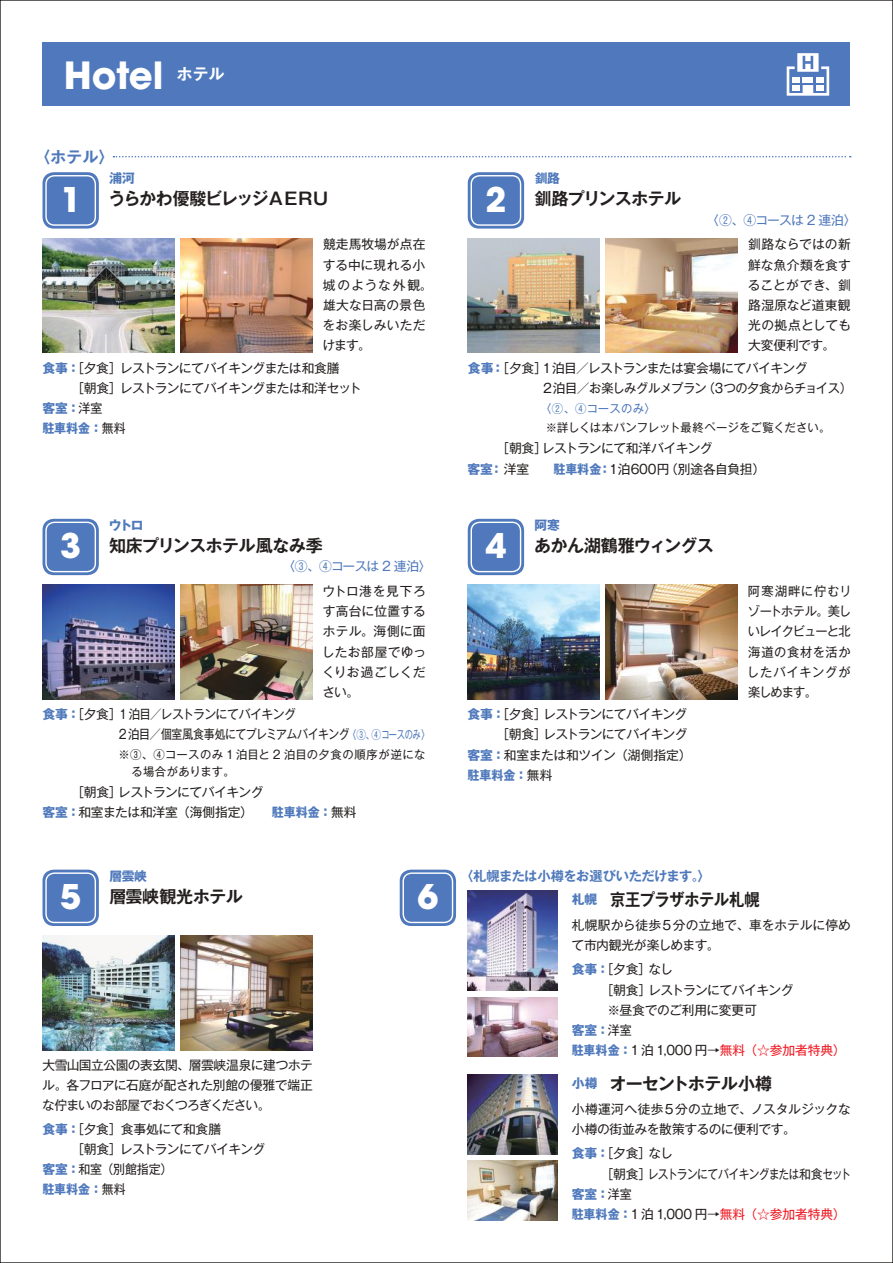
<style>
.page{position:relative;width:893px;height:1263px;background:#fff}
.page>*{position:absolute;margin:0;border:0;box-sizing:border-box;transform-origin:0 0}
.t1{font:700 37.2px "ITC Avant Garde Std";color:#fff}
.t2{font:700 33.75px "ITC Avant Garde Std";color:#fff}
.t3{font:700 16.95px "Gothic MB101 Pro De";letter-spacing:-.035em;color:#241f1f}
.t4{font:700 16.95px "Gothic MB101 Pro De";letter-spacing:-.08em;color:#241f1f}
.t5{font:700 16.95px "Gothic MB101 Pro De";letter-spacing:-.055em;color:#241f1f}
.t6{font:700 16.95px "Gothic MB101 Pro De";letter-spacing:-.035em;color:#241f1f;scale:.9 1}
.t7{font:700 15.9px "Gothic MB101 Pro De";color:#4f79bc}
.t8{font:700 15.9px "Gothic MB101 Pro De";color:#fff}
.t9{font:700 13.35px "Gothic MB101 Pro De";letter-spacing:-.04em;color:#4f79bc}
.t10{font:12.75px/20.2px "Gothic MB101 Pro";letter-spacing:-.025em;color:#241f1f}
.t11{font:12.75px/20.2px "Gothic MB101 Pro";letter-spacing:-.045em;color:#241f1f}
.t12{font:12.75px/20.2px "Gothic MB101 Pro";letter-spacing:-.025em;color:#241f1f;text-align:justify;scale:.96 1}
.t13{font:12.75px/20.2px "Gothic MB101 Pro";letter-spacing:.015em;color:#241f1f}
.t14{font:700 12.75px "Gothic MB101 Pro";letter-spacing:-.005em;color:#4f79bc}
.t15{font:12.75px/20.2px "Gothic MB101 Pro";letter-spacing:-.05em;color:#241f1f}
.t16{font:12.75px/20.2px "Gothic MB101 Pro";letter-spacing:-.005em;color:#241f1f}
.t17{font:12.75px/20.2px "Gothic MB101 Pro";letter-spacing:-.055em;color:#241f1f}
.t18{font:12.75px "Gothic MB101 Pro";letter-spacing:-.065em;color:#4f79bc}
.t19{font:12.75px "Gothic MB101 Pro";letter-spacing:-.01em;color:#ef1923}
.t20{font:12.75px "Gothic MB101 Pro";letter-spacing:-.05em;color:#241f1f;scale:.9 1}
.t21{font:700 12.75px "Gothic MB101 Pro";letter-spacing:-.005em;color:#4f79bc;scale:.94 1}
.t22{font:12.75px "Gothic MB101 Pro";letter-spacing:-.05em;color:#241f1f;scale:.96 1}
.t23{font:12.75px "Gothic MB101 Pro";letter-spacing:-.025em;color:#241f1f;scale:.94 1}
.t24{font:11.7px/17.5px "Gothic MB101 Pro";letter-spacing:.025em;color:#241f1f}
.t25{font:11.7px "Gothic MB101 Pro";letter-spacing:.02em;color:#4f79bc}
.s1{font-weight:700;color:#4f79bc}
.s2{font-weight:400;color:#241f1f}
.s3{font-size:11.7px;color:#4f79bc}
.s4{color:#241f1f}
.s5{color:#ef1923}
</style>
<div class="page">
<div style="left:43px;top:43px;width:807px;height:63px;background:#4f79bc"></div>
<svg style="left:787px;top:53px;width:42px;height:43px"></svg>
<div style="left:792px;top:77px;width:8px;height:5px;background:#fff"></div>
<div style="left:792px;top:85px;width:8px;height:5px;background:#fff"></div>
<div style="left:816px;top:77px;width:8px;height:5px;background:#fff"></div>
<div style="left:816px;top:85px;width:8px;height:5px;background:#fff"></div>
<div style="left:803px;top:77px;width:10px;height:5px;background:#fff"></div>
<img style="left:43px;top:238px;width:131px;height:115px">
<img style="left:181px;top:238px;width:132px;height:115px">
<div style="left:43px;top:172px;width:56px;height:57px;background:#4f79bc;border-radius:11px"></div>
<div style="left:45px;top:175px;width:51px;height:51px;border:1px solid #fff;border-radius:8px"></div>
<img style="left:43px;top:935px;width:131px;height:115px">
<img style="left:181px;top:935px;width:132px;height:115px">
<div style="left:43px;top:870px;width:56px;height:56px;background:#4f79bc;border-radius:11px"></div>
<div style="left:45px;top:872px;width:51px;height:51px;border:1px solid #fff;border-radius:8px"></div>
<img style="left:468px;top:585px;width:132px;height:114px">
<img style="left:606px;top:585px;width:132px;height:114px">
<div style="left:468px;top:519px;width:56px;height:56px;background:#4f79bc;border-radius:11px"></div>
<div style="left:471px;top:522px;width:50px;height:50px;border:1px solid #fff;border-radius:8px"></div>
<img style="left:468px;top:238px;width:132px;height:115px">
<img style="left:606px;top:238px;width:132px;height:115px">
<div style="left:468px;top:172px;width:56px;height:57px;background:#4f79bc;border-radius:11px"></div>
<div style="left:471px;top:175px;width:50px;height:51px;border:1px solid #fff;border-radius:8px"></div>
<img style="left:468px;top:1075px;width:89px;height:79px">
<img style="left:468px;top:1161px;width:89px;height:59px">
<img style="left:468px;top:891px;width:89px;height:100px">
<img style="left:468px;top:997px;width:89px;height:60px">
<div style="left:400px;top:870px;width:56px;height:56px;background:#4f79bc;border-radius:11px"></div>
<div style="left:403px;top:872px;width:50px;height:51px;border:1px solid #fff;border-radius:8px"></div>
<svg style="left:113px;top:156px;width:738px;height:1px"></svg>
<img style="left:43px;top:585px;width:131px;height:114px">
<img style="left:181px;top:585px;width:132px;height:114px">
<div style="left:43px;top:519px;width:56px;height:56px;background:#4f79bc;border-radius:11px"></div>
<div style="left:45px;top:522px;width:51px;height:50px;border:1px solid #fff;border-radius:8px"></div>
<h1 class="t1" style="left:64px;top:51px;width:101px">Hotel</h1>
<p class="t8" style="left:177px;top:61px;width:49px">ホテル</p>
<p class="t7" style="left:35px;top:144px;width:81px">〈ホテル〈</p>
<h2 class="t2" style="left:61px;top:177px;width:22px">1</h2>
<p class="t14" style="left:109px;top:168px;width:27px">浦河</p>
<h3 class="t4" style="left:109px;top:185px;width:222px">うらかわ優駿ビレッジＡＥＲＵ</h3>
<p class="t13" style="left:322px;top:233px;width:112px">競走馬牧場が点在する中に現れる小城のような外観。雄大な日高の景色をお楽しみいただけます。</p>
<p class="t11" style="left:42px;top:356px;width:299px"><span class="s1">食事</span>［<span class="s1">：</span>夕食］レストランにてバイキングまたは和食膳</p>
<p class="t11" style="left:71px;top:376px;width:292px">［朝食］レストランにてバイキングまたは和洋セット</p>
<p class="t14" style="left:42px;top:398px;width:62px">客室：<span class="s2">洋室</span></p>
<p class="t21" style="left:42px;top:418px;width:90px">駐車料金：<span class="s2">無料</span></p>
<h2 class="t2" style="left:60px;top:524px;width:22px">3</h2>
<p class="t14" style="left:109px;top:515px;width:36px">ウトロ</p>
<h3 class="t3" style="left:109px;top:531px;width:215px">知床プリンスホテル風なみ季</h3>
<p class="t18" style="left:289px;top:556px;width:138px">〈③、④コースは 2 連泊〈</p>
<p class="t10" style="left:322px;top:579px;width:106px;text-align:justify">ウトロ港を見下ろす高台に位置するホテル。海側に面したお部屋でゆっくりお過ごしください。</p>
<p class="t20" style="left:118px;top:704px;width:200px">１泊目／レストランにてバイキング</p>
<p class="t10" style="left:119px;top:702px;width:308px;text-indent:-76px"><span class="s1">食事</span>［<span class="s1">：</span>夕食］<br>2 泊目／個室風食事処にてプレミアムバイキング<span class="s3">〈③、④コースのみ〈</span></p>
<p class="t24" style="left:131px;top:744px;width:296px;text-indent:-13px">※③、④コースのみ 1 泊目と 2 泊目の夕食の順序が逆になる場合があります。</p>
<p class="t15" style="left:118px;top:780px;width:147px">レストランにてバイキング</p>
<p class="t10" style="left:42px;top:780px;width:316px;text-indent:29px">［朝食］<br><span class="s1">客室：</span>和室または和洋室（海側指定）　　<span class="s1">駐車料金：</span>無料</p>
<h2 class="t2" style="left:60px;top:875px;width:22px">5</h2>
<p class="t14" style="left:109px;top:865px;width:39px">層雲峡</p>
<h3 class="t3" style="left:109px;top:882px;width:135px">層雲峡観光ホテル</h3>
<p class="t10" style="left:42px;top:1053px;width:272px;text-align:justify">大雪山国立公園の表玄関、層雲峡温泉に建つホテル。各フロアに石庭が配された別館の優雅で端正な佇まいのお部屋でおくつろぎください。</p>
<p class="t10" style="left:42px;top:1117px;width:180px"><span class="s1">食事</span>［<span class="s1">：</span>夕食］食事処にて和食膳</p>
<p class="t11" style="left:71px;top:1137px;width:196px">［朝食］レストランにてバイキング</p>
<p class="t23" style="left:42px;top:1159px;width:140px"><span class="s1">客室：</span>和室（別館指定(</p>
<p class="t21" style="left:42px;top:1179px;width:90px">駐車料金：<span class="s2">無料</span></p>
<h2 class="t2" style="left:417px;top:875px;width:22px">6</h2>
<h2 class="t2" style="left:485px;top:177px;width:22px">2</h2>
<p class="t14" style="left:535px;top:168px;width:27px">釧路</p>
<h3 class="t3" style="left:535px;top:185px;width:148px">釧路プリンスホテル</h3>
<p class="t18" style="left:712px;top:209px;width:139px">〈②、④コースは 2 連泊〈</p>
<p class="t10" style="left:748px;top:233px;width:105px;text-align:justify">釧路ならではの新鮮な魚介類を食することができ、釧路湿原など道東観光の拠点としても大変便利です。</p>
<p class="t10" style="left:492px;top:356px;width:317px">［<span class="s1">：</span>夕食１］泊目／レストランまたは宴会場にてバイキング</p>
<p class="t14" style="left:468px;top:357px;width:27px">食事</p>
<p class="t11" style="left:541px;top:376px;width:167px">２泊目／お楽しみグルメプラン</p>
<p class="t25" style="left:546px;top:398px;width:106px">〈②、④コースのみ〈</p>
<p class="t24" style="left:546px;top:417px;width:286px">※詳しくは本パンフレット最終ページをご覧ください。</p>
<p class="t11" style="left:542px;top:437px;width:172px">レストランにて和洋バイキング</p>
<p class="t22" style="left:703px;top:377px;width:157px">（3つの夕食からチョイス(</p>
<p class="t10" style="left:497px;top:437px;width:52px">［朝食］</p>
<p class="t10" style="left:665px;top:457px;width:101px">（別途各自負担(</p>
<p class="t14" style="left:490px;top:458px;width:113px">：<span class="s2">洋室　　</span>駐車料金</p>
<p class="t14" style="left:468px;top:458px;width:27px">客室</p>
<p class="t10" style="left:618px;top:457px;width:53px">泊600円</p>
<p class="t14" style="left:599px;top:458px;width:23px">：<span class="s2">１</span></p>
<h2 class="t2" style="left:485px;top:524px;width:22px">4</h2>
<p class="t14" style="left:534px;top:515px;width:27px">阿寒</p>
<h3 class="t3" style="left:534px;top:531px;width:181px">あかん湖鶴雅ウィングス</h3>
<p class="t17" style="left:543px;top:702px;width:146px">レストランにてバイキング</p>
<p class="t17" style="left:543px;top:702px;width:146px;text-indent:-76px"><span class="s1">食事</span>［<span class="s1">：</span>夕食］<br>レストランにてバイキング</p>
<p class="t10" style="left:468px;top:723px;width:225px;text-indent:29px">［朝食］<br><span class="s1">客室：</span>和室または和ツイン（湖側指定(<span class="s1">駐車料金：</span>無料</p>
<p class="t9" style="left:460px;top:865px;width:252px">〈札幌または小樽をお選びいただけます〈。</p>
<p class="t12" style="left:747px;top:579px;width:111px">阿寒湖畔に佇むリゾートホテル。美しいレイクビューと北海道の食材を活かしたバイキングが楽しめます。</p>
<h3 class="t6" style="left:610px;top:885px;width:168px">京王プラザホテル札幌</h3>
<p class="t14" style="left:572px;top:889px;width:40px">札幌　</p>
<p class="t16" style="left:572px;top:913px;width:281px">札幌駅から徒歩５分の立地で、車をホテルに停めて市内観光が楽しめます。</p>
<p class="t11" style="left:648px;top:958px;width:147px;text-indent:-76px"><span class="s1">食事</span>［<span class="s1">：</span>夕食］<br>レストランにてバイキング</p>
<p class="t10" style="left:649px;top:958px;width:26px">なし</p>
<p class="t10" style="left:601px;top:978px;width:52px">［朝食］</p>
<p class="t10" style="left:607px;top:998px;width:151px">※昼食でのご利用に変更可</p>
<p class="t14" style="left:572px;top:1019px;width:62px">客室：<span class="s2">洋室</span></p>
<p class="t19" style="left:572px;top:1040px;width:275px"><span class="s1">駐車料金：</span><span class="s4">1 泊 1,000 円→</span>無料（☆参加者特典(</p>
<h3 class="t5" style="left:610px;top:1069px;width:164px">オーセントホテル小樽</h3>
<p class="t14" style="left:572px;top:1073px;width:40px">小樽　</p>
<p class="t10" style="left:572px;top:1097px;width:280px">小樽運河へ徒歩５分の立地で、ノスタルジックな小樽の街並みを散策するのに便利です。</p>
<p class="t15" style="left:648px;top:1141px;width:205px;text-indent:-76px"><span class="s1">食事</span>［<span class="s1">：</span>夕食］<br>レストランにてバイキングまたは和食セット</p>
<p class="t10" style="left:649px;top:1141px;width:26px">なし</p>
<p class="t10" style="left:572px;top:1162px;width:275px;text-indent:29px">［朝食］<br><span class="s1">客室：</span>洋室<br><span class="s1">駐車料金：</span>1 泊 1,000 円→<span class="s5">無料（☆参加者特典(</span></p>
</div>
